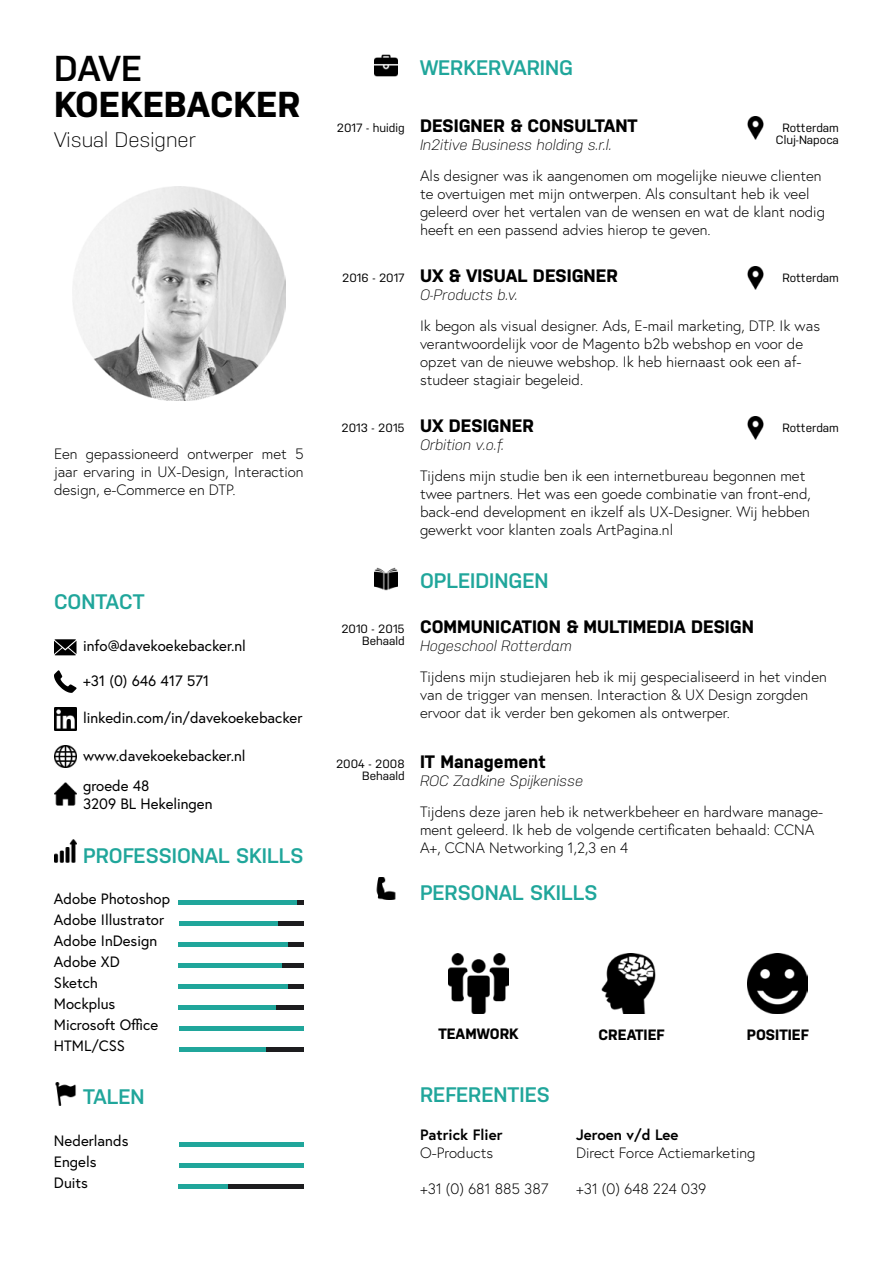
<style>
.page{position:relative;width:893px;height:1263px;background:#fff}
.page>*{position:absolute;margin:0;border:0;box-sizing:border-box;transform-origin:0 0}
.t1{font:700 36px "Nudista";color:#000}
.t2{font:600 36px "Nudista";color:#000}
.t3{font:600 21px "Nudista";color:#20a69b}
.t4{font:300 21px "Nudista";color:#000}
.t5{font:700 18px "Nudista";color:#000}
.t6{font:300 15px/18px "Europa";color:#000}
.t7{font:15px/21px "Europa";color:#000}
.t8{font:italic 300 15px "Nudista";color:#000}
.t9{font:700 15px "Nudista";color:#000}
.t10{font:700 15px "Europa";color:#000}
.t11{font:12px/12px "Nudista";color:#000;text-align:right}
</style>
<div class="page">
<img style="left:73px;top:187px;width:213px;height:214px">
<svg style="left:54px;top:639px;width:22px;height:16px"></svg>
<svg style="left:54px;top:670px;width:23px;height:23px"></svg>
<img style="left:54px;top:708px;width:22px;height:22px">
<img style="left:54px;top:745px;width:22px;height:23px">
<img style="left:54px;top:783px;width:22px;height:22px">
<img style="left:54px;top:840px;width:22px;height:22px">
<svg style="left:297px;top:900px;width:7px;height:4px"></svg>
<hr style="left:278px;top:921px;width:26px;height:4px;background:#1d1d1f">
<hr style="left:288px;top:942px;width:16px;height:4px;background:#1d1d1f">
<hr style="left:281px;top:963px;width:23px;height:4px;background:#1d1d1f">
<hr style="left:286px;top:984px;width:18px;height:4px;background:#1d1d1f">
<hr style="left:276px;top:1005px;width:28px;height:4px;background:#1d1d1f">
<hr style="left:264px;top:1047px;width:40px;height:4px;background:#1d1d1f">
<hr style="left:228px;top:1184px;width:76px;height:4px;background:#1d1d1f">
<hr style="left:179px;top:900px;width:118px;height:4px;background:#20a69b">
<hr style="left:179px;top:921px;width:99px;height:4px;background:#20a69b">
<hr style="left:179px;top:942px;width:109px;height:4px;background:#20a69b">
<hr style="left:179px;top:963px;width:103px;height:4px;background:#20a69b">
<hr style="left:179px;top:984px;width:109px;height:4px;background:#20a69b">
<hr style="left:179px;top:1005px;width:97px;height:4px;background:#20a69b">
<hr style="left:179px;top:1142px;width:125px;height:4px;background:#20a69b">
<hr style="left:179px;top:1026px;width:125px;height:4px;background:#20a69b">
<hr style="left:179px;top:1163px;width:125px;height:4px;background:#20a69b">
<hr style="left:179px;top:1047px;width:87px;height:4px;background:#20a69b">
<hr style="left:179px;top:1184px;width:49px;height:4px;background:#20a69b">
<img style="left:55px;top:1083px;width:21px;height:22px">
<img style="left:375px;top:54px;width:22px;height:23px">
<img style="left:747px;top:117px;width:17px;height:22px">
<img style="left:747px;top:267px;width:17px;height:22px">
<img style="left:747px;top:417px;width:17px;height:22px">
<img style="left:375px;top:568px;width:22px;height:22px">
<img style="left:376px;top:877px;width:20px;height:22px">
<img style="left:448px;top:953px;width:60px;height:60px">
<img style="left:601px;top:953px;width:55px;height:60px">
<img style="left:748px;top:953px;width:60px;height:60px">
<h1 class="t2" style="left:54px;top:47px;width:89px">DAVE</h1>
<h1 class="t1" style="left:54px;top:83px;width:248px">KOEKEBACKER</h1>
<h2 class="t4" style="left:54px;top:127px;width:143px">Visual Designer</h2>
<p class="t6" style="left:54px;top:444px;width:251px;text-align:justify">Een gepassioneerd ontwerper met 5 jaar ervaring in UX-Design, Interaction design, e-Commerce en DTP.</p>
<h2 class="t3" style="left:54px;top:589px;width:92px">CONTACT</h2>
<p class="t7" style="left:83px;top:635px;width:164px">info@davekoekebacker.nl</p>
<p class="t7" style="left:83px;top:670px;width:128px">+31 (0) 646 417 571</p>
<p class="t7" style="left:83px;top:707px;width:221px">linkedin.com/in/davekoekebacker</p>
<p class="t7" style="left:83px;top:745px;width:164px">www.davekoekebacker.nl</p>
<p class="t7" style="left:83px;top:776px;width:131px;line-height:18px">groede 48<br>3209 BL Hekelingen</p>
<h2 class="t3" style="left:83px;top:843px;width:222px">PROFESSIONAL SKILLS</h2>
<p class="t7" style="left:54px;top:888px;width:118px">Adobe Photoshop<br>Adobe Illustrator<br>Adobe InDesign<br>Adobe XD<br>Sketch<br>Mockplus<br>Microsoft Office<br>HTML/CSS</p>
<h2 class="t3" style="left:420px;top:56px;width:155px">WERKERVARING</h2>
<p class="t11" style="left:337px;top:122px;width:69px">2017 - huidig</p>
<p class="t5" style="left:420px;top:115px;width:219px">DESIGNER &amp; CONSULTANT</p>
<p class="t8" style="left:420px;top:136px;width:193px">In2itive Business holding s.r.l.</p>
<p class="t11" style="left:776px;top:122px;width:65px;text-align:center">Rotterdam<br>Cluj-Napoca</p>
<p class="t6" style="left:420px;top:167px;width:406px">Als designer was ik aangenomen om mogelijke nieuwe clienten te overtuigen met mijn ontwerpen. Als consultant heb ik veel geleerd over het vertalen van de wensen en wat de klant nodig heeft en een passend advies hierop te geven.</p>
<p class="t11" style="left:342px;top:272px;width:64px">2016 - 2017</p>
<p class="t5" style="left:420px;top:265px;width:199px">UX &amp; VISUAL DESIGNER</p>
<p class="t8" style="left:420px;top:286px;width:99px">O-Products b.v.</p>
<p class="t11" style="left:782px;top:272px;width:58px">Rotterdam</p>
<p class="t6" style="left:420px;top:317px;width:401px">Ik begon als visual designer. Ads, E-mail marketing, DTP. Ik was verantwoordelijk voor de Magento b2b webshop en voor de opzet van de nieuwe webshop. Ik heb hiernaast ook een af&shy;studeer stagiair begeleid.</p>
<p class="t11" style="left:342px;top:422px;width:65px">2013 - 2015</p>
<p class="t5" style="left:420px;top:415px;width:115px">UX DESIGNER</p>
<p class="t8" style="left:420px;top:436px;width:86px">Orbition v.o.f.</p>
<p class="t11" style="left:782px;top:422px;width:58px">Rotterdam</p>
<p class="t6" style="left:420px;top:467px;width:392px">Tijdens mijn studie ben ik een internetbureau begonnen met twee partners. Het was een goede combinatie van front-end, back-end development en ikzelf als UX-Designer. Wij hebben gewerkt voor klanten zoals ArtPagina.nl</p>
<h2 class="t3" style="left:420px;top:568px;width:130px">OPLEIDINGEN</h2>
<p class="t11" style="left:341px;top:623px;width:65px">2010 - 2015<br>Behaald</p>
<p class="t5" style="left:420px;top:616px;width:335px">COMMUNICATION &amp; MULTIMEDIA DESIGN</p>
<p class="t8" style="left:420px;top:637px;width:153px">Hogeschool Rotterdam</p>
<p class="t6" style="left:420px;top:668px;width:408px">Tijdens mijn studiejaren heb ik mij gespecialiseerd in het vinden van de trigger van mensen. Interaction &amp; UX Design zorgden ervoor dat ik verder ben gekomen als ontwerper.</p>
<p class="t11" style="left:336px;top:758px;width:70px">2004 - 2008<br>Behaald</p>
<p class="t5" style="left:420px;top:751px;width:127px">IT Management</p>
<p class="t8" style="left:420px;top:772px;width:164px">ROC Zadkine Spijkenisse</p>
<p class="t6" style="left:420px;top:803px;width:405px">Tijdens deze jaren heb ik netwerkbeheer en hardware manage&shy;ment geleerd. Ik heb de volgende certificaten behaald: CCNA<br>A+, CCNA Networking 1,2,3 en 4</p>
<h2 class="t3" style="left:420px;top:880px;width:179px">PERSONAL SKILLS</h2>
<p class="t9" style="left:438px;top:1025px;width:82px">TEAMWORK</p>
<p class="t9" style="left:599px;top:1026px;width:67px">CREATIEF</p>
<p class="t9" style="left:747px;top:1026px;width:63px">POSITIEF</p>
<h2 class="t3" style="left:83px;top:1085px;width:63px">TALEN</h2>
<h2 class="t3" style="left:420px;top:1082px;width:131px">REFERENTIES</h2>
<p class="t7" style="left:54px;top:1130px;width:76px">Nederlands<br>Engels<br>Duits</p>
<p class="t10" style="left:420px;top:1125px;width:84px">Patrick Flier</p>
<p class="t6" style="left:420px;top:1144px;width:75px">O-Products</p>
<p class="t6" style="left:420px;top:1180px;width:130px">+31 (0) 681 885 387</p>
<p class="t10" style="left:576px;top:1125px;width:104px">Jeroen v/d Lee</p>
<p class="t6" style="left:576px;top:1144px;width:181px">Direct Force Actiemarketing</p>
<p class="t6" style="left:576px;top:1180px;width:132px">+31 (0) 648 224 039</p>
</div>
